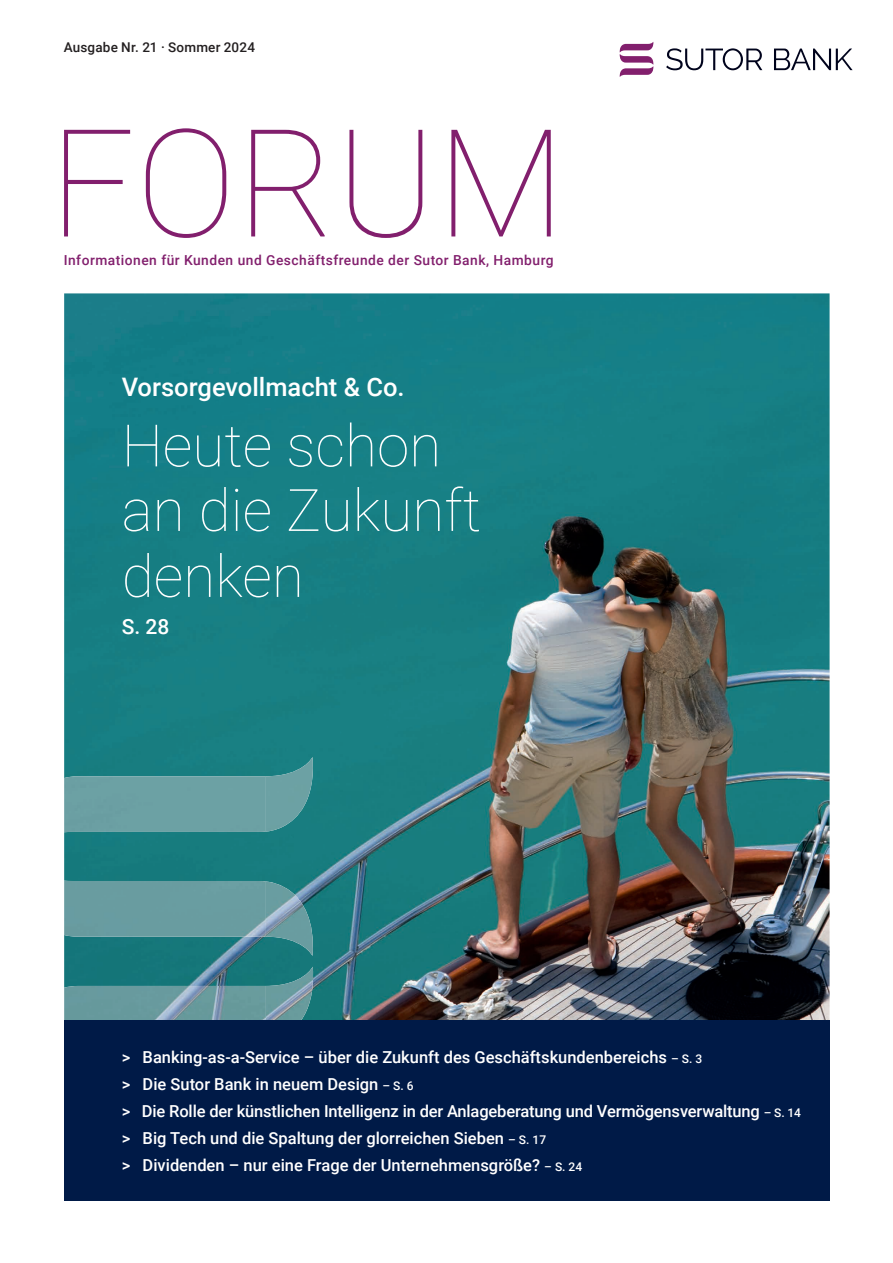
<style>
.page{position:relative;width:893px;height:1263px;background:#fff}
.page>*{position:absolute;margin:0;border:0;box-sizing:border-box;transform-origin:0 0}
.t1{font:100 150px "Roboto";letter-spacing:.005em;color:#821f6d}
.t2{font:100 58.5px/65.2px "Roboto";color:#fff}
.t3{font:500 25.5px "Roboto";color:#fff}
.t4{font:500 21px "Roboto";color:#fff}
.t5{font:500 16.5px/27px "Roboto";color:#fff}
.t6{font:500 13.8px "Roboto";letter-spacing:.035em;color:#821f6d}
.t7{font:500 13.5px "Roboto";letter-spacing:.01em;color:#231f20}
.s1{font-size:12px}
</style>
<div class="page">
<svg style="left:620px;top:42px;width:34px;height:35px"></svg>
<svg style="left:666px;top:48px;width:96px;height:22px"></svg>
<svg style="left:774px;top:49px;width:79px;height:21px"></svg>
<img style="left:64px;top:293px;width:766px;height:727px">
<svg style="left:64px;top:937px;width:201px;height:49px;background:#1e777e"></svg>
<img style="left:64px;top:776px;width:201px;height:161px">
<img style="left:265px;top:757px;width:51px;height:263px">
<img style="left:64px;top:986px;width:202px;height:34px">
<div style="left:64px;top:1020px;width:766px;height:181px;background:#001a47"></div>
<p class="t7" style="left:64px;top:38px;width:193px">Ausgabe Nr. 21 · Sommer 2024</p>
<h1 class="t1" style="left:49px;top:78px;width:517px">FORUM</h1>
<p class="t6" style="left:64px;top:250px;width:491px">Informationen für Kunden und Geschäftsfreunde der Sutor Bank, Hamburg</p>
<h3 class="t3" style="left:122px;top:369px;width:284px">Vorsorgevollmacht &amp; Co.</h3>
<h2 class="t2" style="left:122px;top:411px;width:361px">Heute schon an die Zukunft denken</h2>
<p class="t4" style="left:122px;top:612px;width:49px">S. 28</p>
<p class="t5" style="left:122px;top:1043px;width:681px">&gt; Banking-as-a-Service – über die Zukunft des Geschäftskundenbereichs <span class="s1">– S. 3<br></span>&gt; Die Sutor Bank in neuem Design <span class="s1">– S. 6<br></span>&gt; Die Rolle der künstlichen Intelligenz in der Anlageberatung und Vermögensverwaltung <span class="s1">– S. 14 </span>&gt; Big Tech und die Spaltung der glorreichen Sieben <span class="s1">– S. 17<br></span>&gt; Dividenden – nur eine Frage der Unternehmensgröße? <span class="s1">– S. 24</span></p>
</div>
